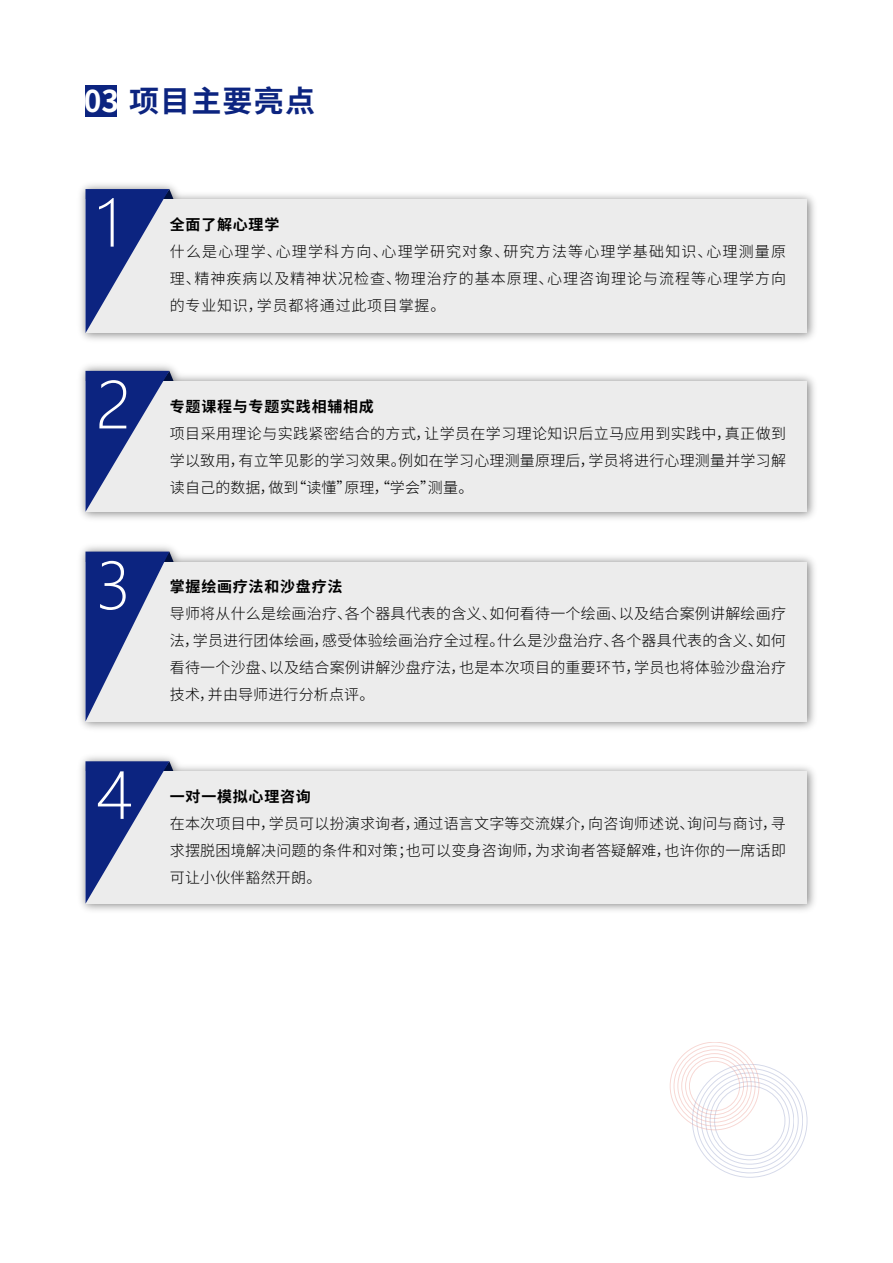
<style>
.page{position:relative;width:893px;height:1263px;background:#fff}
.page>*{position:absolute;margin:0;border:0;box-sizing:border-box;transform-origin:0 0}
.t1{font:300 62.85px "Microsoft Ya Hei";color:#fff}
.t2{font:700 30px "Source Han Sans CN";letter-spacing:.04em;color:#0c2480}
.t3{font:300 15px/27px "Source Han Sans CN";letter-spacing:.015em;color:#000;text-align:justify}
.t4{font:700 15px "Source Han Sans CN";letter-spacing:.05em;color:#000}
.s1{color:#fff}
</style>
<div class="page">
<img style="left:80px;top:756px;width:735px;height:155px">
<div style="left:86px;top:771px;width:721px;height:133px;background:#ececec"></div>
<svg style="left:86px;top:761px;width:92px;height:142px"></svg>
<div style="left:674px;top:1046px;width:81px;height:80px;border:1px solid #d41a00;border-radius:50%"></div>
<div style="left:678px;top:1050px;width:73px;height:72px;border:1px solid #d41a00;border-radius:50%"></div>
<div style="left:681px;top:1053px;width:67px;height:65px;border:1px solid #d41a00;border-radius:50%"></div>
<div style="left:685px;top:1057px;width:59px;height:58px;border:1px solid #d41a00;border-radius:50%"></div>
<div style="left:689px;top:1061px;width:51px;height:50px;border:1px solid #d41a00;border-radius:50%"></div>
<div style="left:86px;top:85px;width:31px;height:31px;background:#0c2480"></div>
<img style="left:80px;top:184px;width:735px;height:156px">
<div style="left:86px;top:199px;width:721px;height:134px;background:#ececec"></div>
<svg style="left:86px;top:189px;width:92px;height:143px"></svg>
<img style="left:80px;top:365px;width:735px;height:154px">
<div style="left:86px;top:381px;width:721px;height:131px;background:#ececec"></div>
<svg style="left:86px;top:371px;width:92px;height:140px"></svg>
<img style="left:80px;top:546px;width:735px;height:183px">
<div style="left:86px;top:562px;width:721px;height:159px;background:#ececec"></div>
<svg style="left:86px;top:552px;width:92px;height:169px"></svg>
<h2 class="t2" style="left:84px;top:84px;width:233px"><span class="s1">03</span> 项目主要亮点</h2>
<h1 class="t1" style="left:96px;top:182px;width:26px">1</h1>
<h1 class="t1" style="left:96px;top:364px;width:36px">2</h1>
<h1 class="t1" style="left:96px;top:545px;width:36px">3</h1>
<h1 class="t1" style="left:96px;top:754px;width:37px">4</h1>
<p class="t4" style="left:170px;top:216px;width:111px">全面了解心理学</p>
<p class="t3" style="left:170px;top:238px;width:618px">什么是心理学、心理学科方向、心理学研究对象、研究方法等心理学基础知识、心理测量原理、精神疾病以及精神状况检查、物理治疗的基本原理、心理咨询理论与流程等心理学方向的专业知识，学员都将通过此项目掌握。</p>
<p class="t4" style="left:170px;top:398px;width:206px">专题课程与专题实践相辅相成</p>
<p class="t3" style="left:170px;top:420px;width:618px">项目采用理论与实践紧密结合的方式，让学员在学习理论知识后立马应用到实践中，真正做到学以致用，有立竿见影的学习效果。例如在学习心理测量原理后，学员将进行心理测量并学习解读自己的数据，做到“读懂”原理，“学会”测量。</p>
<p class="t4" style="left:170px;top:578px;width:174px">掌握绘画疗法和沙盘疗法</p>
<p class="t3" style="left:170px;top:600px;width:618px">导师将从什么是绘画治疗、各个器具代表的含义、如何看待一个绘画、以及结合案例讲解绘画疗法，学员进行团体绘画，感受体验绘画治疗全过程。什么是沙盘治疗、各个器具代表的含义、如何看待一个沙盘、以及结合案例讲解沙盘疗法，也是本次项目的重要环节，学员也将体验沙盘治疗技术，并由导师进行分析点评。</p>
<p class="t4" style="left:170px;top:788px;width:143px">一对一模拟心理咨询</p>
<p class="t3" style="left:170px;top:810px;width:618px">在本次项目中，学员可以扮演求询者，通过语言文字等交流媒介，向咨询师述说、询问与商讨，寻求摆脱困境解决问题的条件和对策；也可以变身咨询师，为求询者答疑解难，也许你的一席话即可让小伙伴豁然开朗。</p>
</div>
